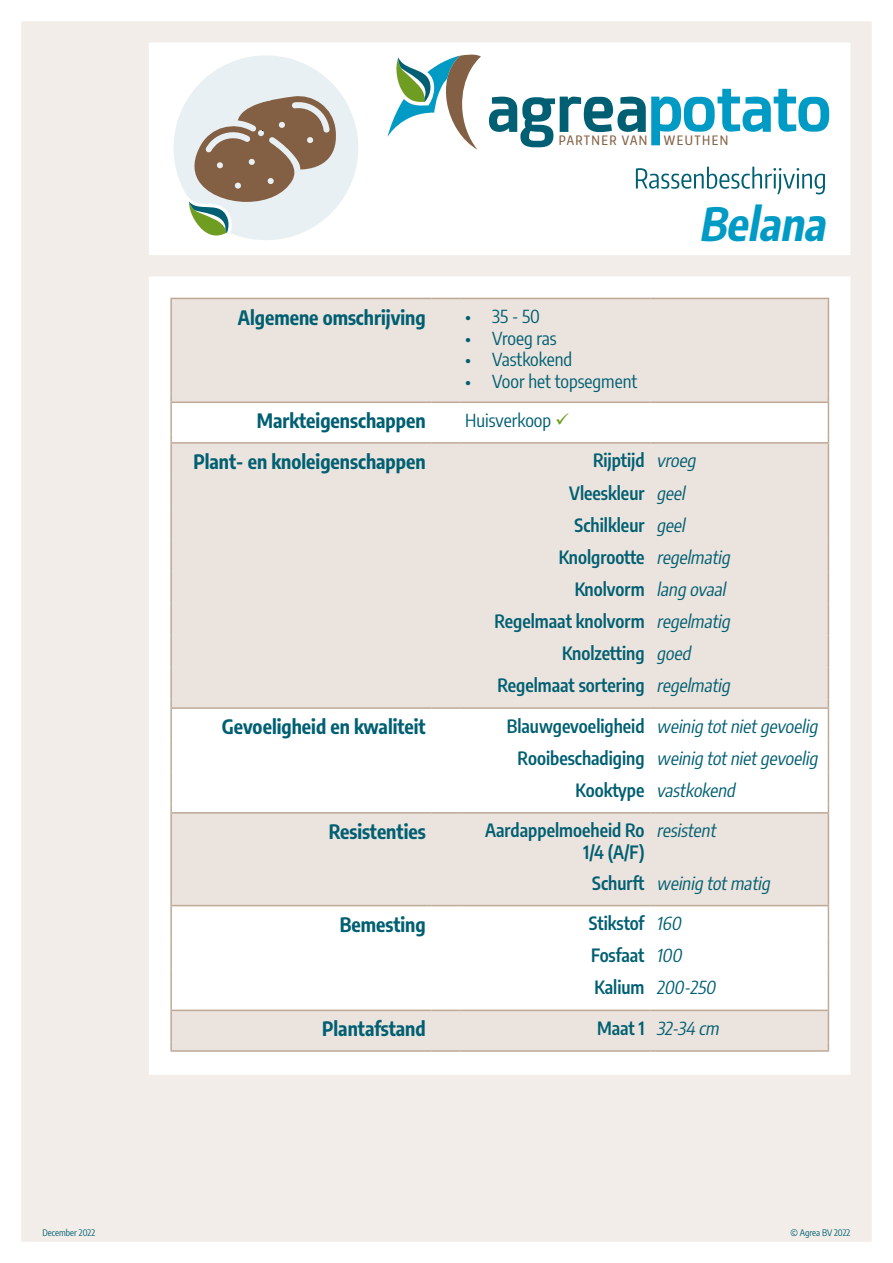
<style>
.page{position:relative;width:893px;height:1263px;background:#fff}
.page>*{position:absolute;margin:0;border:0;box-sizing:border-box;transform-origin:0 0}
.t1{font:italic 700 45px "Encode Sans Condensed";color:#009bc5}
.t2{font:700 19.5px "Encode Sans Condensed";color:#005f72}
.t3{font:600 18px/32.1px "Encode Sans Condensed";color:#005f72;text-align:right}
.t4{font:italic 18px "Encode Sans Condensed";color:#005f72}
.t5{font:18px "Encode Sans Condensed";color:#005f72}
.t6{font:500 12.9px "Encode Sans Compressed";letter-spacing:.11em;color:#836044}
.t7{font:9px "Encode Sans Condensed";color:#005f72}
.s1{color:#6f9d21}
.s2{font-weight:400;font-style:italic}
.s3{font-weight:600;font-style:normal}
</style>
<div class="page">
<div style="left:21px;top:21px;width:851px;height:1221px;background:#f2ede8"></div>
<div style="left:149px;top:43px;width:701px;height:212px;background:#fff"></div>
<svg style="left:173px;top:55px;width:185px;height:185px"></svg>
<svg style="left:387px;top:54px;width:94px;height:96px"></svg>
<svg style="left:489px;top:89px;width:340px;height:58px"></svg>
<div style="left:149px;top:276px;width:701px;height:799px;background:#fff"></div>
<svg style="left:636px;top:167px;width:189px;height:27px"></svg>
<svg style="left:172px;top:299px;width:656px;height:751px;fill:#ebe3dd"></svg>
<hr style="left:170px;top:444px;width:2px;height:31px;background:#bea896">
<hr style="left:828px;top:444px;width:1px;height:31px;background:#bea896">
<hr style="left:170px;top:475px;width:2px;height:32px;background:#bea896">
<hr style="left:828px;top:475px;width:1px;height:32px;background:#bea896">
<hr style="left:170px;top:507px;width:2px;height:32px;background:#bea896">
<hr style="left:828px;top:507px;width:1px;height:32px;background:#bea896">
<hr style="left:170px;top:539px;width:2px;height:32px;background:#bea896">
<hr style="left:828px;top:539px;width:1px;height:32px;background:#bea896">
<hr style="left:170px;top:571px;width:2px;height:32px;background:#bea896">
<hr style="left:828px;top:571px;width:1px;height:32px;background:#bea896">
<hr style="left:170px;top:603px;width:2px;height:32px;background:#bea896">
<hr style="left:828px;top:603px;width:1px;height:32px;background:#bea896">
<hr style="left:170px;top:635px;width:2px;height:32px;background:#bea896">
<hr style="left:828px;top:635px;width:1px;height:32px;background:#bea896">
<hr style="left:170px;top:667px;width:2px;height:33px;background:#bea896">
<hr style="left:828px;top:667px;width:1px;height:33px;background:#bea896">
<svg style="left:170px;top:700px;width:2px;height:7px"></svg>
<hr style="left:170px;top:298px;width:262px;height:1px;background:#bea896">
<hr style="left:170px;top:299px;width:2px;height:95px;background:#bea896">
<svg style="left:432px;top:298px;width:27px;height:1px"></svg>
<hr style="left:459px;top:298px;width:192px;height:1px;background:#bea896">
<hr style="left:651px;top:298px;width:178px;height:1px;background:#bea896">
<hr style="left:828px;top:299px;width:1px;height:95px;background:#bea896">
<svg style="left:170px;top:394px;width:2px;height:7px"></svg>
<hr style="left:170px;top:707px;width:262px;height:2px;background:#bea896">
<hr style="left:170px;top:709px;width:2px;height:31px;background:#bea896">
<hr style="left:432px;top:707px;width:27px;height:2px;background:#bea896">
<hr style="left:459px;top:707px;width:192px;height:2px;background:#bea896">
<hr style="left:651px;top:707px;width:178px;height:2px;background:#bea896">
<hr style="left:828px;top:709px;width:1px;height:31px;background:#bea896">
<hr style="left:170px;top:740px;width:2px;height:32px;background:#bea896">
<hr style="left:828px;top:740px;width:1px;height:32px;background:#bea896">
<hr style="left:170px;top:772px;width:2px;height:32px;background:#bea896">
<hr style="left:828px;top:772px;width:1px;height:32px;background:#bea896">
<svg style="left:170px;top:804px;width:2px;height:8px"></svg>
<hr style="left:170px;top:812px;width:262px;height:2px;background:#bea896">
<hr style="left:170px;top:814px;width:2px;height:51px;background:#bea896">
<hr style="left:432px;top:812px;width:27px;height:2px;background:#bea896">
<hr style="left:459px;top:812px;width:192px;height:2px;background:#bea896">
<hr style="left:651px;top:812px;width:178px;height:2px;background:#bea896">
<hr style="left:828px;top:814px;width:1px;height:51px;background:#bea896">
<hr style="left:170px;top:865px;width:2px;height:32px;background:#bea896">
<hr style="left:828px;top:865px;width:1px;height:32px;background:#bea896">
<svg style="left:170px;top:897px;width:2px;height:8px"></svg>
<hr style="left:170px;top:905px;width:262px;height:1px;background:#bea896">
<hr style="left:170px;top:906px;width:2px;height:32px;background:#bea896">
<svg style="left:432px;top:905px;width:27px;height:1px"></svg>
<hr style="left:459px;top:905px;width:192px;height:1px;background:#bea896">
<hr style="left:651px;top:905px;width:178px;height:1px;background:#bea896">
<hr style="left:828px;top:906px;width:1px;height:32px;background:#bea896">
<hr style="left:170px;top:938px;width:2px;height:32px;background:#bea896">
<hr style="left:828px;top:938px;width:1px;height:32px;background:#bea896">
<hr style="left:170px;top:970px;width:2px;height:32px;background:#bea896">
<hr style="left:828px;top:970px;width:1px;height:32px;background:#bea896">
<svg style="left:170px;top:1002px;width:2px;height:8px"></svg>
<hr style="left:170px;top:401px;width:262px;height:2px;background:#bea896">
<hr style="left:170px;top:403px;width:2px;height:31px;background:#bea896">
<hr style="left:432px;top:401px;width:27px;height:2px;background:#bea896">
<hr style="left:459px;top:401px;width:192px;height:2px;background:#bea896">
<hr style="left:651px;top:401px;width:178px;height:2px;background:#bea896">
<hr style="left:828px;top:403px;width:1px;height:31px;background:#bea896">
<svg style="left:170px;top:434px;width:2px;height:8px"></svg>
<hr style="left:170px;top:442px;width:262px;height:2px;background:#bea896">
<hr style="left:432px;top:442px;width:27px;height:2px;background:#bea896">
<hr style="left:459px;top:442px;width:192px;height:2px;background:#bea896">
<hr style="left:651px;top:442px;width:178px;height:2px;background:#bea896">
<hr style="left:170px;top:1010px;width:262px;height:1px;background:#bea896">
<hr style="left:170px;top:1011px;width:2px;height:31px;background:#bea896">
<svg style="left:432px;top:1010px;width:27px;height:1px"></svg>
<hr style="left:459px;top:1010px;width:192px;height:1px;background:#bea896">
<hr style="left:651px;top:1010px;width:178px;height:1px;background:#bea896">
<hr style="left:828px;top:1011px;width:1px;height:31px;background:#bea896">
<svg style="left:170px;top:1042px;width:2px;height:8px"></svg>
<hr style="left:170px;top:1050px;width:262px;height:2px;background:#bea896">
<hr style="left:432px;top:1050px;width:27px;height:2px;background:#bea896">
<hr style="left:459px;top:1050px;width:192px;height:2px;background:#bea896">
<hr style="left:651px;top:1050px;width:178px;height:2px;background:#bea896">
<p class="t6" style="left:559px;top:132px;width:90px">PARTNER VAN</p>
<p class="t6" style="left:664px;top:132px;width:66px">WEUTHEN</p>
<h1 class="t1" style="left:699px;top:190px;width:139px">Belana</h1>
<p class="t2" style="left:238px;top:302px;width:189px">Algemene omschrijving</p>
<p class="t5" style="left:465px;top:304px;width:76px">• 35 - 50</p>
<p class="t5" style="left:465px;top:325px;width:93px">• Vroeg ras</p>
<p class="t5" style="left:465px;top:347px;width:109px">• Vastkokend</p>
<p class="t5" style="left:465px;top:368px;width:174px">• Voor het topsegment</p>
<p class="t2" style="left:257px;top:406px;width:170px">Markteigenschappen</p>
<p class="t5" style="left:465px;top:407px;width:105px">Huisverkoop <span class="s1">✓</span></p>
<p class="t2" style="left:193px;top:447px;width:234px">Plant- en knoleigenschappen</p>
<p class="t3" style="left:593px;top:444px;width:108px">Rijptijd <span class="s2">vroeg</span></p>
<p class="t3" style="left:569px;top:476px;width:121px">Vleeskleur <span class="s2">geel</span></p>
<p class="t3" style="left:575px;top:508px;width:116px">Schilkleur <span class="s2">geel</span></p>
<p class="t3" style="left:559px;top:540px;width:177px">Knolgrootte <span class="s2">regelmatig</span></p>
<p class="t4" style="left:575px;top:576px;width:156px"><span class="s3">Knolvorm</span> lang ovaal</p>
<p class="t3" style="left:495px;top:604px;width:241px">Regelmaat knolvorm <span class="s2">regelmatig</span></p>
<p class="t3" style="left:562px;top:636px;width:134px">Knolzetting <span class="s2">goed</span></p>
<p class="t3" style="left:497px;top:668px;width:238px">Regelmaat sortering <span class="s2">regelmatig</span></p>
<p class="t2" style="left:222px;top:712px;width:205px">Gevoeligheid en kwaliteit</p>
<p class="t4" style="left:507px;top:713px;width:316px"><span class="s3">B l a u w g evo e l i g h e i d</span> weinig totnietgevoelig</p>
<p class="t4" style="left:518px;top:745px;width:305px"><span class="s3">Ro o i b e s c h a d i g i n g</span> weinig totnietgevoelig</p>
<p class="t4" style="left:576px;top:777px;width:165px"><span class="s3">Ko o kty p e</span> vastkokend</p>
<p class="t2" style="left:329px;top:817px;width:99px">Resistenties</p>
<p class="t3" style="left:485px;top:819px;width:161px;line-height:21.6px">Aardappelmoeheid Ro<br>1/4 (A/F)</p>
<p class="t4" style="left:657px;top:818px;width:65px">resistent</p>
<p class="t4" style="left:592px;top:870px;width:183px"><span class="s3">S c h u r ft</span> weinig totmatig</p>
<p class="t2" style="left:340px;top:910px;width:87px">Bemesting</p>
<p class="t3" style="left:589px;top:906px;width:132px;text-align:left">Stikstof <span class="s2">160<br></span>Fosfaat <span class="s2">100<br></span>Kalium <span class="s2">200-250</span></p>
<p class="t2" style="left:322px;top:1014px;width:105px">Plantafstand</p>
<p class="t4" style="left:597px;top:1015px;width:127px"><span class="s3">M a a t 1</span> 32-34 cm</p>
<p class="t7" style="left:43px;top:1226px;width:54px">December 2022</p>
<p class="t7" style="left:790px;top:1226px;width:61px">© Agrea BV 2022</p>
</div>
